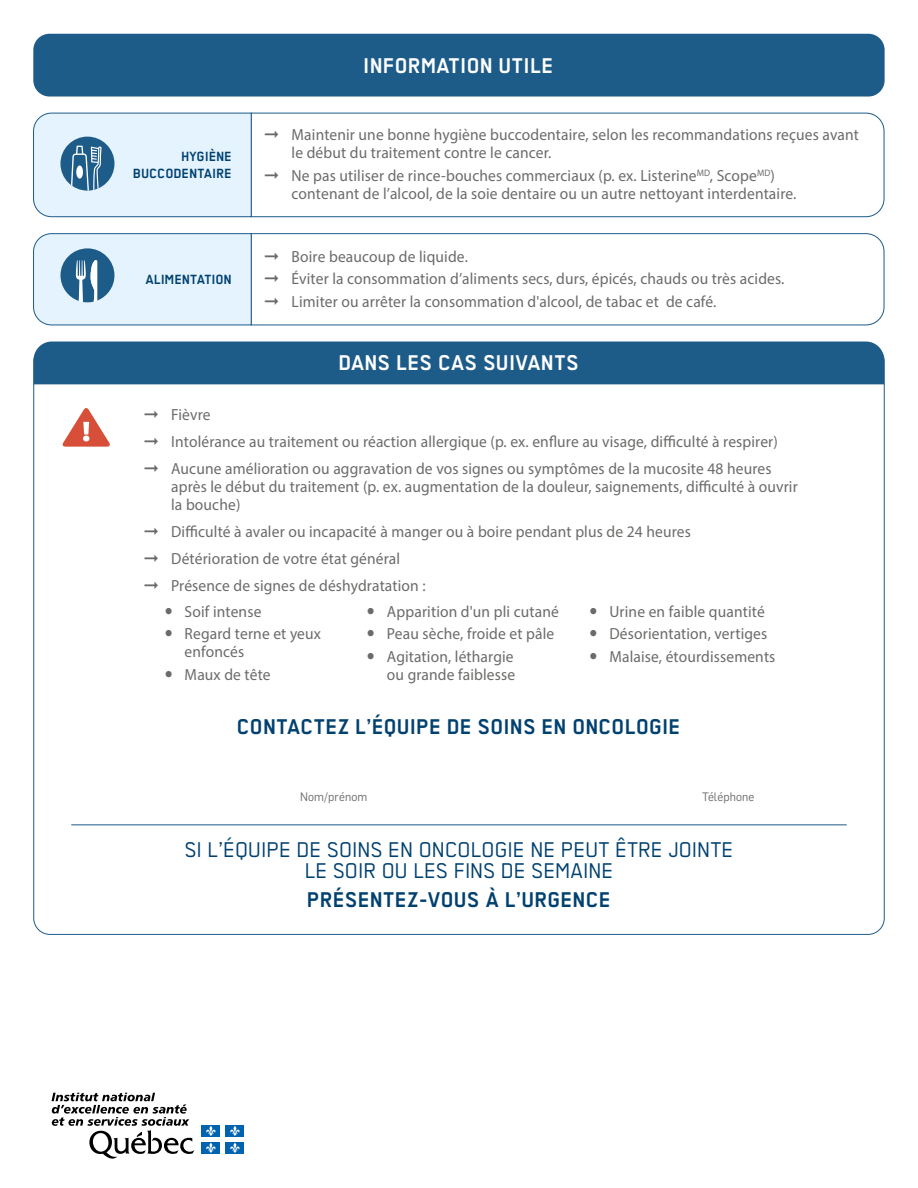
<style>
.page{position:relative;width:918px;height:1188px;background:#fff}
.page>*{position:absolute;margin:0;border:0;box-sizing:border-box;transform-origin:0 0}
.t1{font:24px/21px "Regular";letter-spacing:.005em;color:#004170;text-align:center}
.t2{font:700 24px "Regular";letter-spacing:.005em;color:#004170}
.t3{font:700 24px "Regular";letter-spacing:.005em;color:#fff}
.t4{font:16.2px/22.5px "Myriad Pro";letter-spacing:.01em;color:#6b6b6a;scale:.96 1}
.t5{font:700 15px/17.2px "Regular";color:#004170;text-align:right}
.t6{font:12px "Flama";letter-spacing:.01em;color:#6b6b6a;scale:.96 1}
</style>
<div class="page">
<div style="left:34px;top:342px;width:850px;height:42px;background:#1d5b89"></div>
<svg style="left:52px;top:1093px;width:142px;height:66px"></svg>
<div style="left:202px;top:1125px;width:18px;height:12px;background:#0063af"></div>
<svg style="left:206px;top:1126px;width:10px;height:10px"></svg>
<div style="left:226px;top:1125px;width:18px;height:12px;background:#0063af"></div>
<svg style="left:230px;top:1126px;width:10px;height:10px"></svg>
<div style="left:202px;top:1142px;width:18px;height:11px;background:#0063af"></div>
<svg style="left:206px;top:1143px;width:10px;height:10px"></svg>
<div style="left:226px;top:1142px;width:18px;height:11px;background:#0063af"></div>
<svg style="left:230px;top:1143px;width:10px;height:10px"></svg>
<div style="left:33px;top:34px;width:852px;height:63px;background:#1d5b89;border-radius:16px"></div>
<svg style="left:252px;top:233px;width:633px;height:93px"></svg>
<svg style="left:33px;top:233px;width:219px;height:93px"></svg>
<svg style="left:252px;top:112px;width:633px;height:105px"></svg>
<svg style="left:33px;top:112px;width:219px;height:105px"></svg>
<svg style="left:62px;top:408px;width:48px;height:39px"></svg>
<hr style="left:71px;top:825px;width:776px;height:1px;background:#1d5b89">
<p class="t5" style="left:133px;top:147px;width:100px">HYGIÈNE<br>BUCCODENTAIRE</p>
<p class="t5" style="left:146px;top:270px;width:88px">ALIMENTATION</p>
<h1 class="t3" style="left:364px;top:52px;width:191px">INFORMATION UTILE</h1>
<p class="t4" style="left:292px;top:126px;width:593px;line-height:18px;text-indent:-27px">➞ Maintenir une bonne hygiène buccodentaire, selon les recommandations reçues avant le début du traitement contre le cancer.</p>
<p class="t4" style="left:292px;top:166px;width:527px;line-height:18px;text-indent:-27px">➞ Ne pas utiliser de rince-bouches commerciaux (p. ex. Listerine<sup>MD</sup>, Scope<sup>MD</sup>) contenant de l’alcool, de la soie dentaire ou un autre nettoyant interdentaire.</p>
<p class="t4" style="left:265px;top:245px;width:543px">➞ Boire beaucoup de liquide.<br>➞ Éviter la consommation d’aliments secs, durs, épicés, chauds ou très acides. ➞ Limiter ou arrêter la consommation d'alcool, de tabac et de café.</p>
<h1 class="t3" style="left:339px;top:350px;width:242px">DANS LES CAS SUIVANTS</h1>
<p class="t4" style="left:144px;top:401px;width:662px;line-height:27px">➞ Fièvre<br>➞ Intolérance au traitement ou réaction allergique (p. ex. enflure au visage, difficulté à respirer) ➞ Aucune amélioration ou aggravation de vos signes ou symptômes de la mucosite 48 heures</p>
<p class="t4" style="left:171px;top:477px;width:654px;line-height:18px">après le début du traitement (p. ex. augmentation de la douleur, saignements, difficulté à ouvrir la bouche)</p>
<p class="t4" style="left:144px;top:520px;width:571px">➞ Difficulté à avaler ou incapacité à manger ou à boire pendant plus de 24 heures</p>
<p class="t4" style="left:144px;top:547px;width:268px">➞ Détérioration de votre état général</p>
<p class="t4" style="left:144px;top:574px;width:295px">➞ Présence de signes de déshydratation :</p>
<p class="t4" style="left:185px;top:600px;width:81px">Soif intense</p>
<p class="t4" style="left:185px;top:624px;width:144px;line-height:18px">Regard terne et yeux enfoncés</p>
<p class="t4" style="left:185px;top:663px;width:91px">Maux de tête</p>
<p class="t4" style="left:609px;top:600px;width:174px">Urine en faible quantité<br>Désorientation, vertiges<br>Malaise, étourdissements</p>
<p class="t4" style="left:387px;top:600px;width:181px">Apparition d'un pli cutané<br>Peau sèche, froide et pâle<br>Agitation, léthargie</p>
<p class="t4" style="left:387px;top:663px;width:135px">ou grande faiblesse</p>
<h1 class="t2" style="left:237px;top:714px;width:445px">CONTACTEZ L’ÉQUIPE DE SOINS EN ONCOLOGIE</h1>
<p class="t6" style="left:300px;top:788px;width:71px">Nom/prénom</p>
<p class="t6" style="left:702px;top:788px;width:56px">Téléphone</p>
<h1 class="t1" style="left:185px;top:838px;width:550px">SI L’ÉQUIPE DE SOINS EN ONCOLOGIE NE PEUT ÊTRE JOINTE<br>LE SOIR OU LES FINS DE SEMAINE</h1>
<h1 class="t2" style="left:307px;top:886px;width:305px">PRÉSENTEZ-VOUS À L’URGENCE</h1>
</div>
